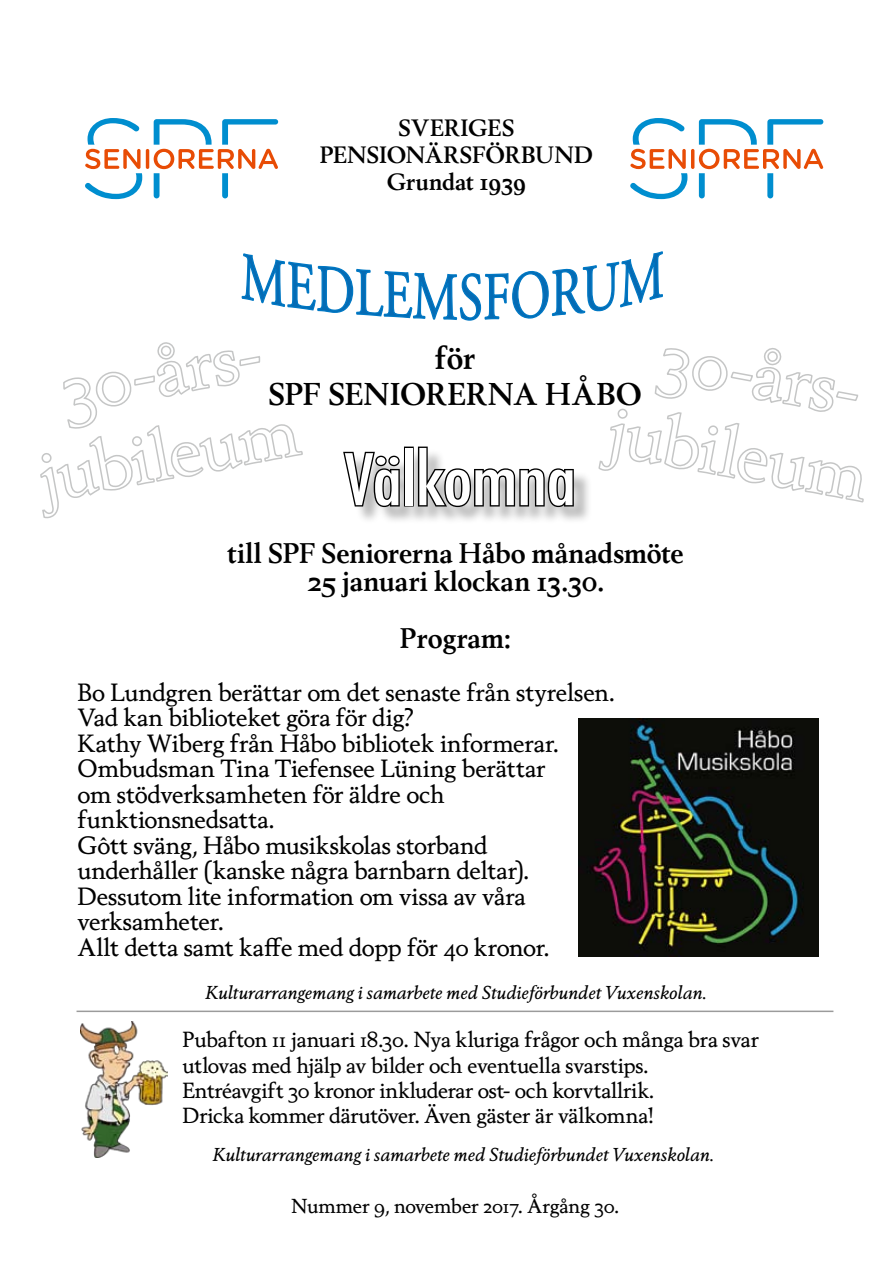
<style>
.page{position:relative;width:893px;height:1263px;background:#fff}
.page>*{position:absolute;margin:0;border:0;box-sizing:border-box;transform-origin:0 0}
.t1{font:500 condensed 69px "Futura";letter-spacing:-.015em;color:#fff;scale:1.1 1}
.t2{font:66.9px "Adobe Garamond Pro";color:#056bb4;scale:.75 1}
.t3{font:700 30px/36px "Berling Nova Text Pro";letter-spacing:-.005em;color:#000;text-align:center}
.t4{font:700 27px/28.5px "Berling Nova Text Pro";color:#000;text-align:center}
.t5{font:24px/25.5px "Berling Nova Text Pro";letter-spacing:-.01em;color:#000}
.t6{font:700 22.5px/27px "Berling Nova Text Pro";letter-spacing:-.005em;color:#000;text-align:center}
.t7{font:21px/25.2px "Berling Nova Text Pro";letter-spacing:-.015em;color:#000}
.t8{font:19.5px "Berling Nova Text Pro";letter-spacing:-.005em;color:#000}
.t9{font:italic 18px "Berling Nova Text Pro";letter-spacing:-.005em;color:#000}
</style>
<div class="page">
<div style="left:345px;top:448px;width:410px;height:124px;background:#000;opacity:.27"></div>
<svg style="left:343px;top:450px;width:59px;height:73px"></svg>
<div style="left:404px;top:447px;width:10px;height:59px;border:3px solid #000"></div>
<svg style="left:417px;top:446px;width:158px;height:62px"></svg>
<hr style="left:77px;top:1010px;width:756px;height:2px;background:#9b9b9b">
<svg style="left:85px;top:118px;width:57px;height:81px"></svg>
<hr style="left:146px;top:149px;width:3px;height:20px;background:#e84c05;border-radius:2px">
<svg style="left:154px;top:119px;width:124px;height:79px"></svg>
<svg style="left:630px;top:118px;width:57px;height:81px"></svg>
<hr style="left:691px;top:149px;width:3px;height:20px;background:#e84c05;border-radius:2px">
<svg style="left:699px;top:119px;width:124px;height:79px"></svg>
<img style="left:81px;top:1022px;width:86px;height:135px">
<img style="left:578px;top:718px;width:240px;height:238px">
<svg style="left:40px;top:342px;width:263px;height:176px"></svg>
<svg style="left:598px;top:348px;width:266px;height:161px"></svg>
<svg style="left:241px;top:251px;width:422px;height:70px"></svg>
<p class="t6" style="left:320px;top:114px;width:275px">SVERIGES<br>PENSIONÄRSFÖRBUND<br>Grundat 1939</p>
<h2 class="t2" style="left:458px;top:258px;width:34px">S</h2>
<p class="t3" style="left:268px;top:340px;width:375px">för<br>SPF SENIORERNA HÅBO</p>
<h1 class="t1" style="left:345px;top:435px;width:212px">Välkomna</h1>
<p class="t4" style="left:227px;top:538px;width:458px">till SPF Seniorerna Håbo månadsmöte<br>25 januari klockan 13.30.</p>
<p class="t4" style="left:400px;top:624px;width:113px">Program:</p>
<p class="t5" style="left:78px;top:679px;width:539px">Bo Lundgren berättar om det senaste från styrelsen.<br>Vad kan biblioteket göra för dig?<br>Kathy Wiberg från Håbo bibliotek informerar.<br>Ombudsman Tina Tiefensee Lüning berättar<br>om stödverksamheten för äldre och funktionsnedsatta.<br>Gôtt sväng, Håbo musikskolas storband<br>underhåller (kanske några barnbarn deltar).<br>Dessutom lite information om vissa av våra verksamheter.<br>Allt detta samt kaffe med dopp för 40 kronor.</p>
<p class="t9" style="left:205px;top:981px;width:503px">Kulturarrangemang i samarbete med Studieförbundet Vuxenskolan.</p>
<p class="t7" style="left:182px;top:1026px;width:578px">Pubafton 11 januari 18.30. Nya kluriga frågor och många bra svar utlovas med hjälp av bilder och eventuella svarstips.<br>Entréavgift 30 kronor inkluderar ost- och korvtallrik.<br>Dricka kommer därutöver. Även gäster är välkomna!</p>
<p class="t9" style="left:212px;top:1143px;width:503px">Kulturarrangemang i samarbete med Studieförbundet Vuxenskolan.</p>
<p class="t8" style="left:291px;top:1193px;width:329px">Nummer 9, november 2017. Årgång 30.</p>
</div>
